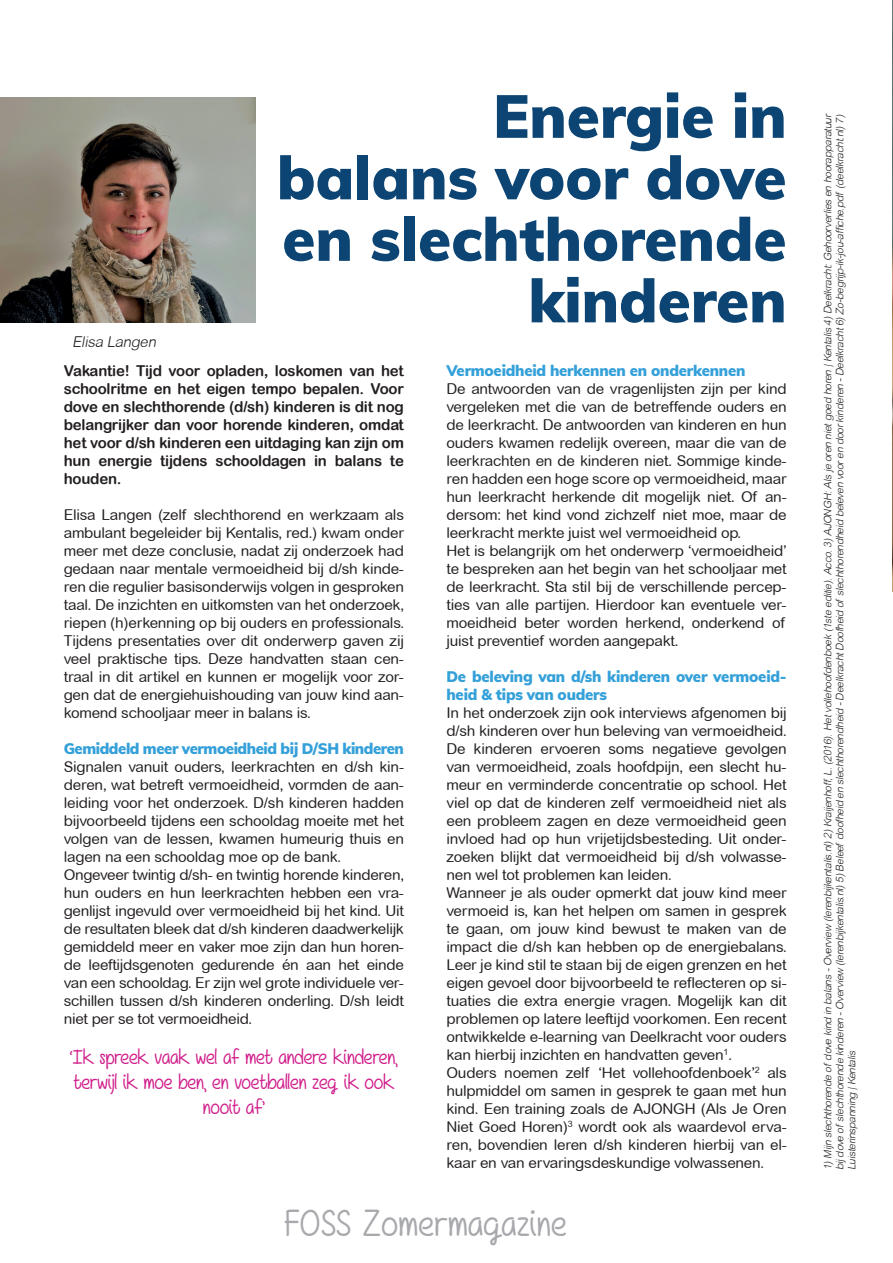
<style>
.page{position:relative;width:893px;height:1263px;background:#fff}
.page>*{position:absolute;margin:0;border:0;box-sizing:border-box;transform-origin:0 0}
.t1{font:900 60px/61.5px "Muli";color:#0c4574;text-align:right}
.t2{font:37.5px "Girls Have Many Secrets";color:#a8a9ad}
.t3{font:21px/25.2px "Girls Have Many Secrets";letter-spacing:-.015em;color:#d01c8a;text-align:center}
.t4{font:15px/18px "Arial Rounded MT";letter-spacing:-.015em;color:#231f20}
.t5{font:15px/18px "Arial Rounded MT Bold";letter-spacing:-.015em;color:#231f20;text-align:justify}
.t6{font:900 15px/18px "Muli";letter-spacing:-.015em;color:#34a0d9}
.t7{font:italic 300 15px "Arial Rounded MT";color:#231f20}
.t8{font:italic 300 10.5px/12px "Arial Rounded MT";letter-spacing:-.03em;color:#231f20}
</style>
<div class="page">
<img style="left:892px;top:1px;width:1px;height:590px">
<img style="left:0;top:97px;width:255px;height:225px">
<p class="t7" style="left:72px;top:333px;width:88px">Elisa Langen</p>
<h1 class="t1" style="left:277px;top:83px;width:511px">Energie in<br>balans voor dove en slechthorende kinderen</h1>
<p class="t5" style="left:64px;top:362px;width:342px">Vakantie! Tijd voor opladen, loskomen van het schoolritme en het eigen tempo bepalen. Voor dove en slechthorende (d/sh) kinderen is dit nog belangrijker dan voor horende kinderen, omdat het voor d/sh kinderen een uitdaging kan zijn om hun energie tijdens schooldagen in balans te houden.</p>
<p class="t4" style="left:64px;top:506px;width:342px;text-align:justify">Elisa Langen (zelf slechthorend en werkzaam als ambulant begeleider bij Kentalis, red.) kwam onder meer met deze conclusie, nadat zij onderzoek had gedaan naar mentale vermoeidheid bij d/sh kinde&shy;ren die regulier basisonderwijs volgen in gesproken taal. De inzichten en uitkomsten van het onderzoek, riepen (h)erkenning op bij ouders en professionals.<br>Tijdens presentaties over dit onderwerp gaven zij veel praktische tips. Deze handvatten staan cen&shy;traal in dit artikel en kunnen er mogelijk voor zor&shy;gen dat de energiehuishouding van jouw kind aan&shy;komend schooljaar meer in balans is.</p>
<p class="t6" style="left:64px;top:739px;width:342px">Gemiddeld meer vermoeidheid bij D/SH kinderen</p>
<p class="t4" style="left:64px;top:758px;width:342px">Signalen vanuit ouders, leerkrachten en d/sh kin&shy;deren, wat betreft vermoeidheid, vormden de aan&shy;leiding voor het onderzoek. D/sh kinderen hadden bijvoorbeeld tijdens een schooldag moeite met het volgen van de lessen, kwamen humeurig thuis en lagen na een schooldag moe op de bank.<br>Ongeveer twintig d/sh- en twintig horende kinderen, hun ouders en hun leerkrachten hebben een vra&shy;genlijst ingevuld over vermoeidheid bij het kind. Uit de resultaten bleek dat d/sh kinderen daadwerkelijk gemiddeld meer en vaker moe zijn dan hun horen&shy;de leeftijdsgenoten gedurende én aan het einde van een schooldag. Er zijn wel grote individuele ver&shy;schillen tussen d/sh kinderen onderling. D/sh leidt niet per se tot vermoeidheid.</p>
<h3 class="t3" style="left:70px;top:1044px;width:330px">‘Ik spreek vaak wel af met andere kinderen, terwijl ik moe ben, en voetballen zeg ik ook nooit af’</h3>
<p class="t6" style="left:446px;top:361px;width:301px">Vermoeidheid herkennen en onderkennen</p>
<p class="t4" style="left:446px;top:380px;width:342px">De antwoorden van de vragenlijsten zijn per kind vergeleken met die van de betreffende ouders en de leerkracht. De antwoorden van kinderen en hun ouders kwamen redelijk overeen, maar die van de leerkrachten en de kinderen niet. Sommige kinde&shy;ren hadden een hoge score op vermoeidheid, maar hun leerkracht herkende dit mogelijk niet. Of an&shy;dersom: het kind vond zichzelf niet moe, maar de leerkracht merkte juist wel vermoeidheid op.<br>Het is belangrijk om het onderwerp ‘vermoeidheid’ te bespreken aan het begin van het schooljaar met de leerkracht. Sta stil bij de verschillende percep&shy;ties van alle partijen. Hierdoor kan eventuele ver&shy;moeidheid beter worden herkend, onderkend of juist preventief worden aangepakt.</p>
<p class="t6" style="left:446px;top:667px;width:342px">De beleving van d/sh kinderen over vermoeid&shy;heid &amp; tips van ouders</p>
<p class="t4" style="left:446px;top:704px;width:342px">In het onderzoek zijn ook interviews afgenomen bij d/sh kinderen over hun beleving van vermoeidheid.<br>De kinderen ervoeren soms negatieve gevolgen van vermoeidheid, zoals hoofdpijn, een slecht hu&shy;meur en verminderde concentratie op school. Het viel op dat de kinderen zelf vermoeidheid niet als een probleem zagen en deze vermoeidheid geen invloed had op hun vrijetijdsbesteding. Uit onder&shy;zoeken blijkt dat vermoeidheid bij d/sh volwasse&shy;nen wel tot problemen kan leiden.<br>Wanneer je als ouder opmerkt dat jouw kind meer vermoeid is, kan het helpen om samen in gesprek te gaan, om jouw kind bewust te maken van de impact die d/sh kan hebben op de energiebalans.<br>Leer je kind stil te staan bij de eigen grenzen en het eigen gevoel door bijvoorbeeld te reflecteren op si&shy;tuaties die extra energie vragen. Mogelijk kan dit problemen op latere leeftijd voorkomen. Een recent ontwikkelde e-learning van Deelkracht voor ouders kan hierbij inzichten en handvatten geven<sup>1</sup>.<br>Ouders noemen zelf ‘Het vollehoofdenboek’<sup>2</sup> als hulpmiddel om samen in gesprek te gaan met hun kind. Een training zoals de AJONGH (Als Je Oren Niet Goed Horen)<sup>3</sup> wordt ook als waardevol erva&shy;ren, bovendien leren d/sh kinderen hierbij van el&shy;kaar en van ervaringsdeskundige volwassenen.</p>
<h2 class="t2" style="left:283px;top:1201px;width:285px">FOSS Zomermagazine</h2>
<p class="t8" style="left:822px;top:1170px;width:1059px;rotate:-90deg">1) Mijn slechthorende of dove kind in balans -Overview (lerenbijkentalis.nl) 2) Kraijenhoff,L.(2016) .Hetvollehoofdenboek (1ste editie) .Acco.3) AJONGH:Als je oren nietg oed horen | Kentalis 4) Deelkracht:Gehoorverlies en hoorapparatuur bij dove of slechthorende kinderen -Overview (lerenbijkentalis.nl) 5) Beleef doofheid en slechthorendheid -DeelkrachtDoofheid of slechthorendheid beleven vooren doorkinderen -Deelkracht6) Zo-beg rijp-ik-jou-affiche.pdf (deelkracht.nl) 7)<br>Luisterinspanning | Kentalis</p>
</div>
